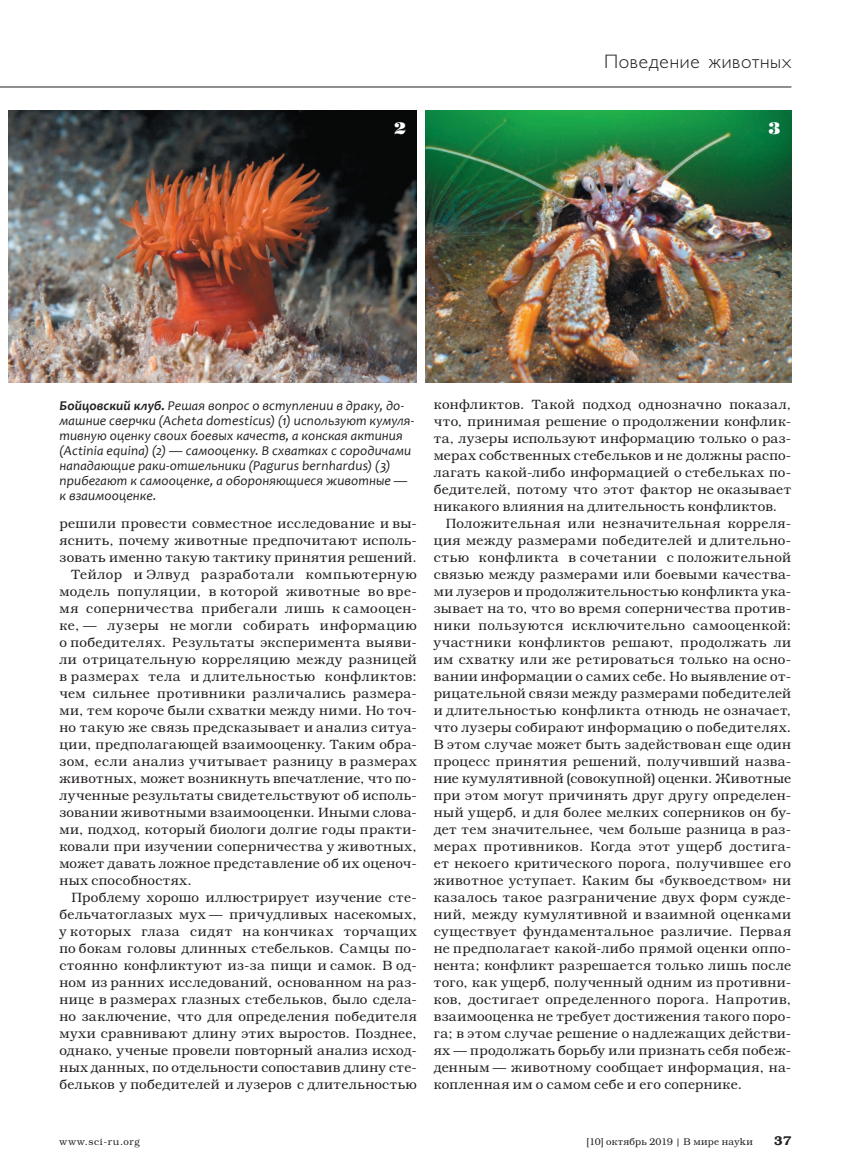
<style>
.page{position:relative;width:851px;height:1170px;background:#fff}
.page>*{position:absolute;margin:0;border:0;box-sizing:border-box;transform-origin:0 0}
.t1{font:300 19.5px "Gals";letter-spacing:.04em;color:#231f20}
.t2{font:16.5px "Standard Poster C";color:#fff}
.t3{font:300 13.5px/17px "Bookman C";letter-spacing:.03em;color:#231f20;text-align:justify}
.t4{font:italic 13.5px/15px "Candara";letter-spacing:.01em;color:#231f20}
.t5{font:600 12.75px "Bookman C";color:#231f20}
.t6{font:300 9.75px "Bookman C";letter-spacing:.03em;color:#231f20}
.t7{font:300 9.75px "Bookman C";letter-spacing:.07em;color:#231f20}
.s1{font-weight:700}
</style>
<div class="page">
<hr style="left:0;top:87px;width:791px;height:1px;background:#231f20">
<img style="left:9px;top:111px;width:408px;height:272px">
<img style="left:425px;top:111px;width:366px;height:272px">
<h1 class="t1" style="left:604px;top:52px;width:188px">Поведение животных</h1>
<p class="t2" style="left:394px;top:120px;width:13px">2</p>
<p class="t2" style="left:768px;top:120px;width:13px">3</p>
<p class="t4" style="left:60px;top:398px;width:356px"><span class="s1">Бойцовский клуб.</span> Решая вопрос о вступлении в драку, до&shy;машние сверчки (Acheta domesticus) (1) используют кумуля&shy;тивную оценку своих боевых качеств, а конская актиния (Actinia equina) (2) — самооценку. В схватках с -сородичами нападающие раки-отшельники (Pagurus bernhardus) (3) прибегают к самооценке, а обороняющиеся животные — к взаимооценке.</p>
<p class="t3" style="left:60px;top:514px;width:359px">решили провести совместное исследование и вы-</p>
<p class="t3" style="left:60px;top:531px;width:359px">яснить, почему животные предпочитают исполь-</p>
<p class="t3" style="left:60px;top:548px;width:359px">зовать именно такую тактику принятия решений.</p>
<p class="t3" style="left:72px;top:565px;width:347px">Тейлор и Элвуд разработали компьютерную</p>
<p class="t3" style="left:60px;top:582px;width:359px">модель популяции, в которой животные во вре-</p>
<p class="t3" style="left:59px;top:599px;width:359px">мя соперничества прибегали лишь к самооцен-</p>
<p class="t3" style="left:59px;top:616px;width:359px">ке, — лузеры не могли собирать информацию</p>
<p class="t3" style="left:59px;top:633px;width:359px">о победителях. Результаты эксперимента выяви-</p>
<p class="t3" style="left:59px;top:650px;width:359px">ли отрицательную корреляцию между разницей</p>
<p class="t3" style="left:59px;top:667px;width:359px">в размерах тела и длительностью конфликтов:</p>
<p class="t3" style="left:59px;top:684px;width:359px">чем сильнее противники различались размера-</p>
<p class="t3" style="left:59px;top:701px;width:359px">ми, тем короче были схватки между ними. Но точ-</p>
<p class="t3" style="left:59px;top:718px;width:359px">но такую же связь предсказывает и анализ ситуа-</p>
<p class="t3" style="left:59px;top:735px;width:359px">ции, предполагающей взаимооценку. Таким обра-</p>
<p class="t3" style="left:59px;top:752px;width:359px">зом, если анализ учитывает разницу в размерах</p>
<p class="t3" style="left:59px;top:769px;width:359px">животных, может возникнуть впечатление, что по-</p>
<p class="t3" style="left:59px;top:786px;width:359px">лученные результаты свидетельствуют об исполь-</p>
<p class="t3" style="left:59px;top:803px;width:359px">зовании животными взаимооценки. Иными слова-</p>
<p class="t3" style="left:59px;top:820px;width:359px">ми, подход, который биологи долгие годы практи-</p>
<p class="t3" style="left:59px;top:837px;width:359px">ковали при изучении соперничества у животных,</p>
<p class="t3" style="left:59px;top:854px;width:359px">может давать ложное представление об их оценоч-</p>
<p class="t3" style="left:59px;top:871px;width:134px">ных способностях.</p>
<p class="t3" style="left:71px;top:888px;width:347px">Проблему хорошо иллюстрирует изучение сте-</p>
<p class="t3" style="left:59px;top:905px;width:359px">бельчатоглазых мух — причудливых насекомых,</p>
<p class="t3" style="left:59px;top:922px;width:359px">у которых глаза сидят на кончиках торчащих</p>
<p class="t3" style="left:59px;top:939px;width:359px">по бокам головы длинных стебельков. Самцы по-</p>
<p class="t3" style="left:59px;top:956px;width:359px">стоянно конфликтуют из-за пищи и самок. В од-</p>
<p class="t3" style="left:59px;top:973px;width:359px">ном из ранних исследований, основанном на раз-</p>
<p class="t3" style="left:59px;top:990px;width:359px">нице в размерах глазных стебельков, было сдела-</p>
<p class="t3" style="left:59px;top:1007px;width:359px">но заключение, что для определения победителя</p>
<p class="t3" style="left:59px;top:1024px;width:359px">мухи сравнивают длину этих выростов. Позднее,</p>
<p class="t3" style="left:59px;top:1041px;width:359px">однако, ученые провели повторный анализ исход-</p>
<p class="t3" style="left:59px;top:1058px;width:359px">ных данных, по отдельности сопоставив длину сте-</p>
<p class="t3" style="left:59px;top:1075px;width:359px">бельков у победителей и лузеров с длительностью</p>
<p class="t3" style="left:434px;top:395px;width:359px">конфликтов. Такой подход однозначно показал, что, принимая решение о продолжении конфлик&shy;та, лузеры используют информацию только о раз&shy;мерах собственных стебельков и не должны распо&shy;лагать какой-либо информацией о стебельках по&shy;бедителей, потому что этот фактор не оказывает никакого влияния на длительность конфликтов.</p>
<p class="t3" style="left:433px;top:514px;width:359px;text-indent:12px">Положительная или незначительная корреля&shy;ция между размерами победителей и длительно&shy;стью конфликта в сочетании с положительной связью между размерами или боевыми качества&shy;ми лузеров и продолжительностью конфликта ука&shy;зывает на то, что во время соперничества против&shy;ники пользуются исключительно самооценкой: участники конфликтов решают, продолжать ли им схватку или же ретироваться только на осно&shy;вании информации о самих себе. Но выявление от&shy;рицательной связи между размерами победителей и длительностью конфликта отнюдь не означает, что лузеры собирают информацию о победителях.<br>В этом случае может быть задействован еще один процесс принятия решений, получивший назва&shy;ние кумулятивной (совокупной) оценки. Животные при этом могут причинять друг другу определен&shy;ный ущерб, и для более мелких соперников он бу&shy;дет тем значительнее, чем больше разница в раз&shy;мерах противников. Когда этот ущерб достига&shy;ет некоего критического порога, получившее его животное уступает. Каким бы «буквоедством» ни казалось такое разграничение двух форм сужде&shy;ний, между кумулятивной и взаимной оценками существует фундаментальное различие. Первая не предполагает какой-либо прямой оценки оппо&shy;нента; конфликт разрешается только лишь после того, как ущерб, полученный одним из противни&shy;ков, достигает определенного порога. Напротив, взаимооценка не требует достижения такого поро&shy;га; в этом случае решение о надлежащих действи&shy;ях — продолжать борьбу или признать себя побеж&shy;денным — животному сообщает информация, на&shy;копленная им о самом себе и его сопернике.</p>
<p class="t7" style="left:60px;top:1135px;width:82px">www.sci-ru.org</p>
<p class="t6" style="left:586px;top:1135px;width:168px">[10] октябрь 2019 | В мире науkи</p>
<p class="t5" style="left:773px;top:1132px;width:19px">37</p>
</div>
